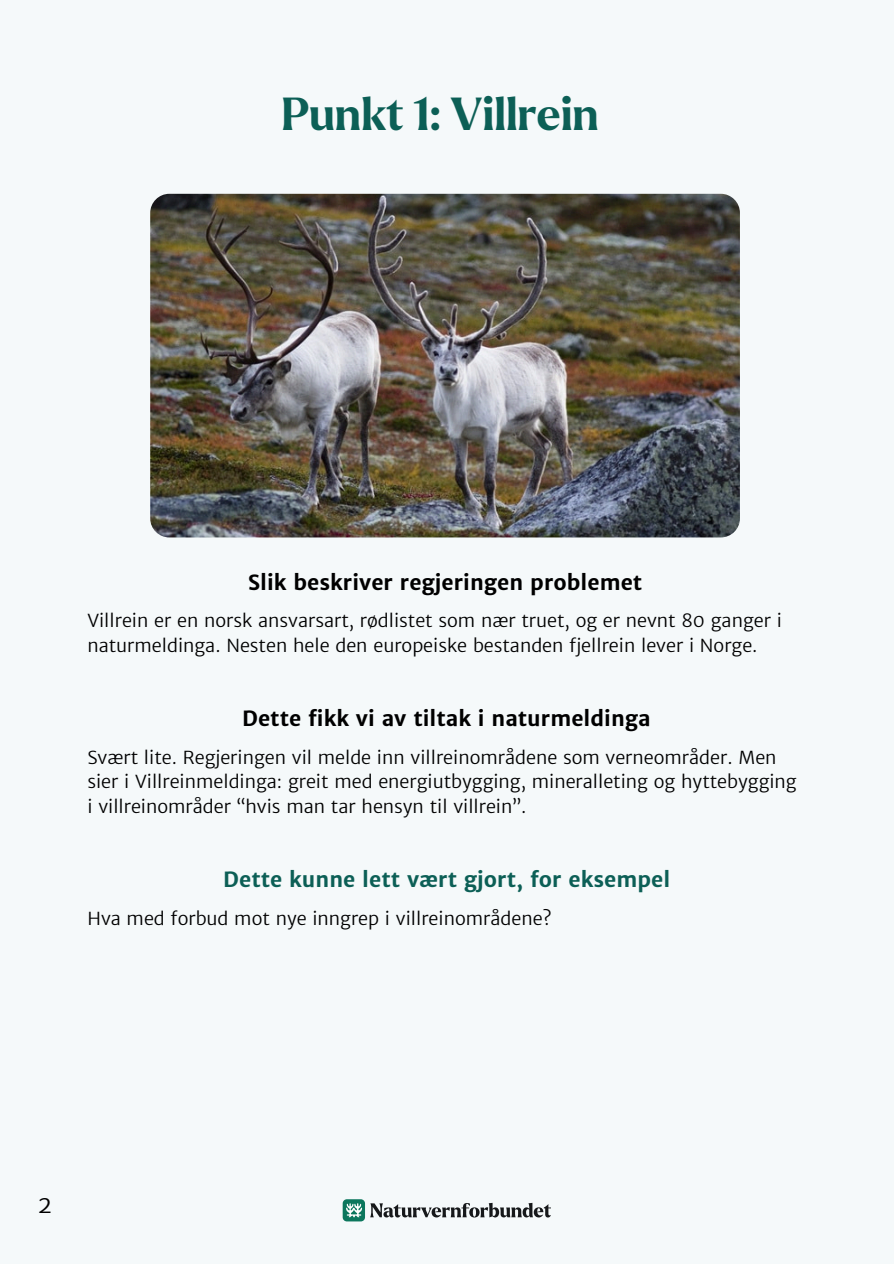
<style>
.page{position:relative;width:894px;height:1264px;background:#fff}
.page>*{position:absolute;margin:0;border:0;box-sizing:border-box;transform-origin:0 0}
.t1{font:700 45px "Larken";color:#0c5f56}
.t2{font:300 24px "Merriweather Sans";color:#000}
.t3{font:700 21px "Merriweather Sans";color:#000}
.t4{font:700 21px "Merriweather Sans";color:#0c5f56}
.t5{font:300 18px/24.8px "Merriweather Sans";color:#000}
</style>
<div class="page">
<div style="left:0;top:0;width:893px;height:1263px;background:#f5f9fa"></div>
<img style="left:150px;top:194px;width:589px;height:343px;border-radius:19px">
<div style="left:342px;top:1199px;width:23px;height:22px;background:#0c775d;border-radius:4px"></div>
<svg style="left:346px;top:1203px;width:16px;height:14px"></svg>
<svg style="left:370px;top:1202px;width:181px;height:15px"></svg>
<h1 class="t1" style="left:281px;top:84px;width:319px">Punkt 1: Villrein</h1>
<p class="t3" style="left:248px;top:569px;width:396px">Slik beskriver regjeringen problemet</p>
<p class="t5" style="left:87px;top:608px;width:695px">Villrein er en norsk ansvarsart, rødlistet som nær truet, og er nevnt 80 ganger i naturmeldinga. Nesten hele den europeiske bestanden fjellrein lever i Norge.</p>
<p class="t3" style="left:242px;top:704px;width:410px">Dette fikk vi av tiltak i naturmeldinga</p>
<p class="t5" style="left:87px;top:744px;width:710px">Svært lite. Regjeringen vil melde inn villreinområdene som verneområder. Men sier i Villreinmeldinga: greit med energiutbygging, mineralleting og hyttebygging i villreinområder “hvis man tar hensyn til villrein”.</p>
<p class="t4" style="left:223px;top:865px;width:448px">Dette kunne lett vært gjort, for eksempel</p>
<p class="t5" style="left:87px;top:905px;width:465px">Hva med forbud mot nye inngrep i villreinområdene?</p>
<h2 class="t2" style="left:38px;top:1189px;width:16px">2</h2>
</div>
